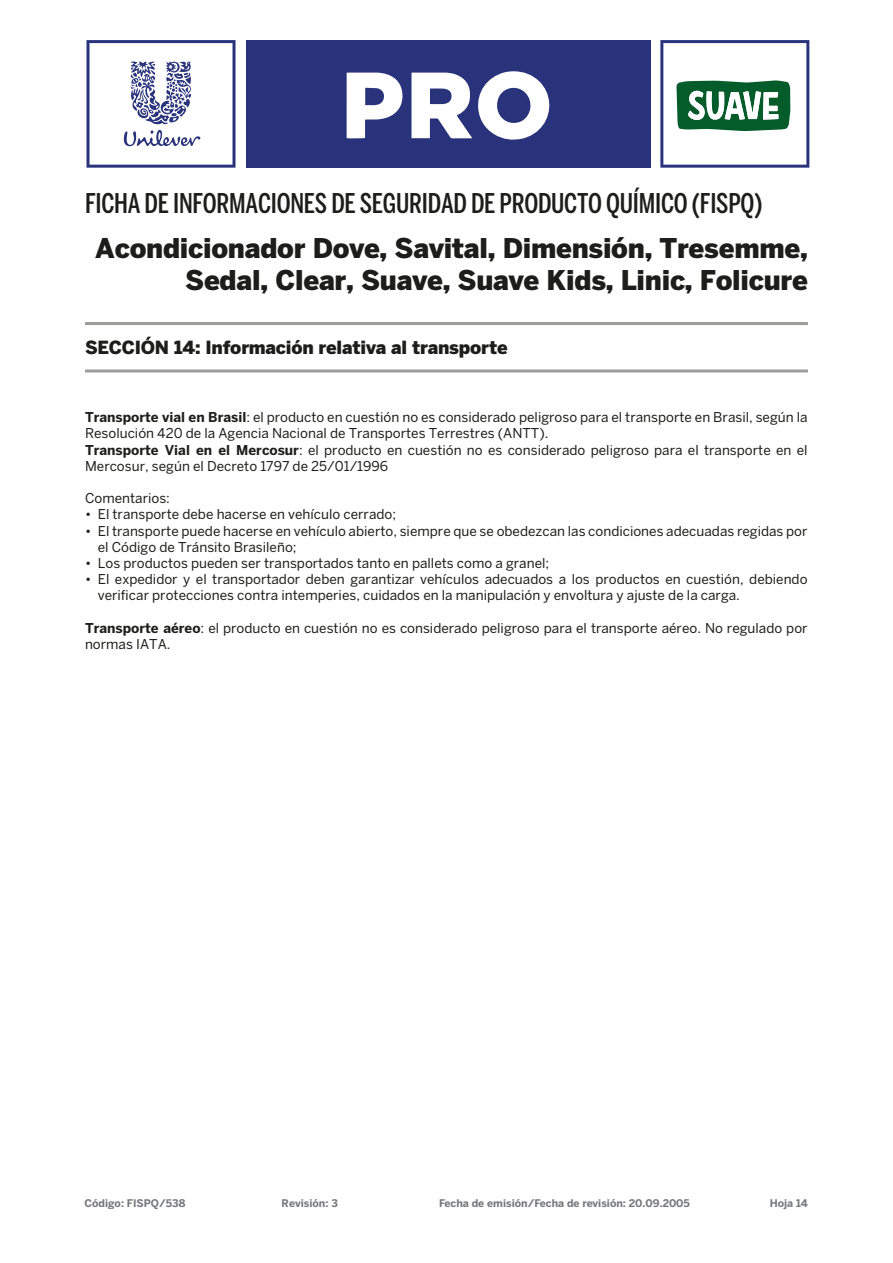
<style>
.page{position:relative;width:893px;height:1263px;background:#fff}
.page>*{position:absolute;margin:0;border:0;box-sizing:border-box;transform-origin:0 0}
.t1{font:900 27px/32.4px "Benton Sans";letter-spacing:-.01em;color:#1d1d1b;text-align:right}
.t2{font:500 27px "Benton Sans Comp";letter-spacing:-.01em;color:#1d1d1b}
.t3{font:900 18px "Benton Sans";letter-spacing:-.01em;color:#1d1d1b}
.t4{font:13.5px/16.2px "Benton Sans";color:#1d1d1b}
.t5{font:700 10.5px "Benton Sans";color:#76777b}
.s1{font-weight:700}
</style>
<div class="page">
<hr style="left:85px;top:322px;width:723px;height:3px;background:#9d9d9c">
<hr style="left:85px;top:369px;width:723px;height:3px;background:#9d9d9c">
<div style="left:246px;top:40px;width:404px;height:128px;background:#29337b"></div>
<svg style="left:86px;top:40px;width:149px;height:128px"></svg>
<svg style="left:411px;top:71px;width:139px;height:69px"></svg>
<svg style="left:347px;top:73px;width:56px;height:65px"></svg>
<svg style="left:660px;top:40px;width:149px;height:128px"></svg>
<h1 class="t2" style="left:85px;top:187px;width:679px">FICHA DE INFORMACIONES DE SEGURIDAD DE PRODUCTO QUÍMICO (FISPQ)</h1>
<h1 class="t1" style="left:95px;top:231px;width:714px">Acondicionador Dove, Savital, Dimensión, Tresemme,<br>Sedal, Clear, Suave, Suave Kids, Linic, Folicure</h1>
<h2 class="t3" style="left:85px;top:337px;width:424px">SECCIÓN 14: Información relativa al transporte</h2>
<p class="t4" style="left:85px;top:409px;width:724px"><span class="s1">Transporte vial en Brasil</span>: el producto en cuestión no es considerado peligroso para el transporte en Brasil, según la Resolución 420 de la Agencia Nacional de Transportes Terrestres (ANTT).<br><span class="s1">Transporte Vial en el Mercosur</span>: el producto en cuestión no es considerado peligroso para el transporte en el Mercosur, según el Decreto 1797 de 25/01/1996</p>
<p class="t4" style="left:85px;top:490px;width:86px">Comentarios:</p>
<p class="t4" style="left:85px;top:506px;width:313px">• El transporte debe hacerse en vehículo cerrado;</p>
<p class="t4" style="left:98px;top:522px;width:711px;text-indent:-13px">• El transporte puede hacerse en vehículo abierto, siempre que se obedezcan las condiciones adecuadas regidas por el Código de Tránsito Brasileño;</p>
<p class="t4" style="left:85px;top:555px;width:466px">• Los productos pueden ser transportados tanto en pallets como a granel;</p>
<p class="t4" style="left:98px;top:571px;width:711px;text-indent:-13px">• El expedidor y el transportador deben garantizar vehículos adecuados a los productos en cuestión, debiendo verificar protecciones contra intemperies, cuidados en la manipulación y envoltura y ajuste de la carga.</p>
<p class="t4" style="left:85px;top:620px;width:724px"><span class="s1">Transporte aéreo</span>: el producto en cuestión no es considerado peligroso para el transporte aéreo. No regulado por normas IATA.</p>
<p class="t5" style="left:84px;top:1197px;width:102px">Código: FISPQ/538</p>
<p class="t5" style="left:282px;top:1197px;width:58px">Revisión: 3</p>
<p class="t5" style="left:439px;top:1197px;width:252px">Fecha de emisión/Fecha de revisión: 20.09.2005</p>
<p class="t5" style="left:770px;top:1197px;width:40px">Hoja 14</p>
</div>
